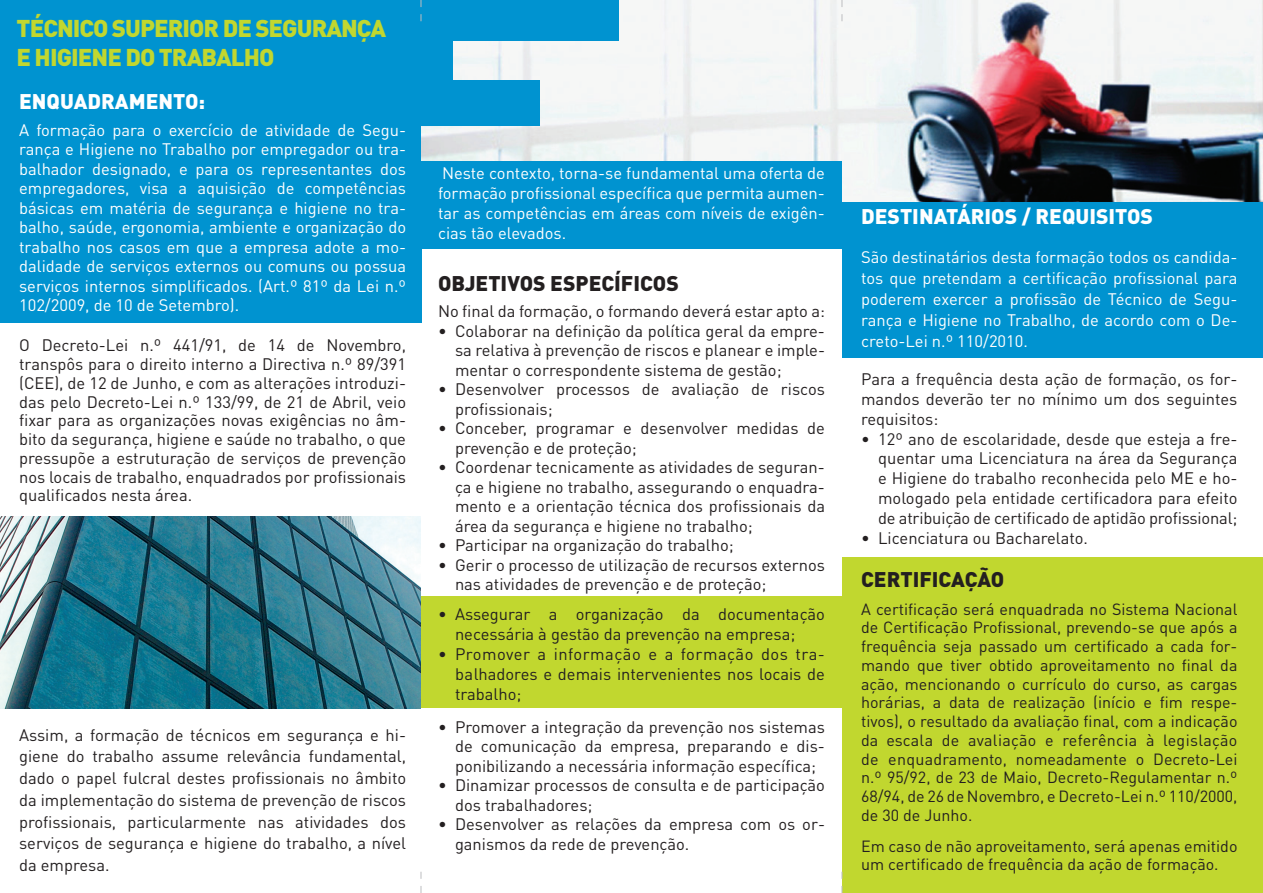
<style>
.page{position:relative;width:1263px;height:893px;background:#fff}
.page>*{position:absolute;margin:0;border:0;box-sizing:border-box;transform-origin:0 0}
.t1{font:900 24px/28.8px "DIN Pro";letter-spacing:-.04em;color:#c1d72f}
.t2{font:900 21px "DIN Pro";color:#fff}
.t3{font:900 21px "DIN Pro";color:#231f20}
.t4{font:16.5px/19.5px "DIN Pro";color:#231f20;text-align:justify}
.t5{font:16.5px/19.5px "DIN Pro";color:#fff;text-align:justify}
.t6{font:16.05px/18.8px "DIN Pro";color:#231f20;text-align:justify}
</style>
<div class="page">
<img style="left:421px;top:0;width:842px;height:202px">
<img style="left:0;top:517px;width:421px;height:191px">
<div style="left:0;top:0;width:619px;height:40px;background:#0093d0"></div>
<div style="left:0;top:40px;width:453px;height:41px;background:#0093d0"></div>
<div style="left:0;top:121px;width:421px;height:41px;background:#0093d0"></div>
<div style="left:0;top:162px;width:841px;height:40px;background:#0093d0"></div>
<div style="left:0;top:202px;width:1263px;height:47px;background:#0093d0"></div>
<div style="left:0;top:242px;width:422px;height:41px;background:#0093d0"></div>
<div style="left:842px;top:242px;width:421px;height:41px;background:#0093d0"></div>
<div style="left:0;top:283px;width:422px;height:40px;background:#0093d0"></div>
<div style="left:0;top:80px;width:539px;height:45px;background:#0093d0"></div>
<div style="left:842px;top:557px;width:421px;height:336px;background:#c1d72f"></div>
<div style="left:421px;top:597px;width:425px;height:111px;background:#c1d72f"></div>
<div style="left:842px;top:283px;width:421px;height:40px;background:#0093d0"></div>
<div style="left:842px;top:323px;width:421px;height:35px;background:#0093d0"></div>
<svg style="left:842px;top:0;width:1px;height:21px"></svg>
<svg style="left:421px;top:0;width:1px;height:21px"></svg>
<svg style="left:842px;top:872px;width:1px;height:21px"></svg>
<svg style="left:421px;top:872px;width:1px;height:21px"></svg>
<h1 class="t1" style="left:17px;top:13px;width:371px">TÉCNICO SUPERIOR DE SEGURANÇA<br>E HIGIENE DO TRABALHO</h1>
<p class="t2" style="left:19px;top:87px;width:187px">ENQUADRAMENTO:</p>
<p class="t5" style="left:19px;top:119px;width:388px">A formação para o exercício de atividade de Segu&shy;rança e Higiene no Trabalho por empregador ou tra&shy;balhador designado, e para os representantes dos empregadores, visa a aquisição de competências básicas em matéria de segurança e higiene no tra&shy;balho, saúde, ergonomia, ambiente e organização do trabalho nos casos em que a empresa adote a mo&shy;dalidade de serviços externos ou comuns ou possua serviços internos simplificados. (Art.º 81º da Lei n.º 102/2009, de 10 de Setembro).</p>
<p class="t4" style="left:19px;top:335px;width:388px;line-height:18.8px">O Decreto-Lei n.º 441/91, de 14 de Novembro, transpôs para o direito interno a Directiva n.º 89/391 (CEE), de 12 de Junho, e com as alterações introduzi&shy;das pelo Decreto-Lei n.º 133/99, de 21 de Abril, veio fixar para as organizações novas exigências no âm&shy;bito da segurança, higiene e saúde no trabalho, o que pressupõe a estruturação de serviços de prevenção nos locais de trabalho, enquadrados por profissionais qualificados nesta área.</p>
<p class="t4" style="left:19px;top:723px;width:388px;line-height:21.8px">Assim, a formação de técnicos em segurança e hi&shy;giene do trabalho assume relevância fundamental, dado o papel fulcral destes profissionais no âmbito da implementação do sistema de prevenção de riscos profissionais, particularmente nas atividades dos serviços de segurança e higiene do trabalho, a nível da empresa.</p>
<p class="t5" style="left:438px;top:163px;width:388px">Neste contexto, torna-se fundamental uma oferta de formação profissional específica que permita aumen&shy;tar as competências em áreas com níveis de exigên&shy;cias tão elevados.</p>
<p class="t3" style="left:438px;top:269px;width:242px">OBJETIVOS ESPECÍFICOS</p>
<p class="t4" style="left:438px;top:301px;width:388px">No final da formação, o formando deverá estar apto a:</p>
<p class="t4" style="left:455px;top:320px;width:371px;text-indent:-17px">• Colaborar na definição da política geral da empre&shy;sa relativa à prevenção de riscos e planear e imple&shy;mentar o correspondente sistema de gestão;</p>
<p class="t4" style="left:455px;top:379px;width:371px;text-indent:-17px">• Desenvolver processos de avaliação de riscos profissionais;</p>
<p class="t4" style="left:455px;top:418px;width:371px;text-indent:-17px">• Conceber, programar e desenvolver medidas de prevenção e de proteção;</p>
<p class="t4" style="left:455px;top:457px;width:371px;text-indent:-17px">• Coordenar tecnicamente as atividades de seguran&shy;ça e higiene no trabalho, assegurando o enquadra&shy;mento e a orientação técnica dos profissionais da área da segurança e higiene no trabalho;</p>
<p class="t4" style="left:438px;top:535px;width:297px">• Participar na organização do trabalho;</p>
<p class="t4" style="left:455px;top:554px;width:371px;text-indent:-17px">• Gerir o processo de utilização de recursos externos nas atividades de prevenção e de proteção;</p>
<p class="t4" style="left:455px;top:604px;width:371px;text-indent:-17px">• Assegurar a organização da documentação necessária à gestão da prevenção na empresa;</p>
<p class="t4" style="left:455px;top:643px;width:371px;text-indent:-17px">• Promover a informação e a formação dos tra&shy;balhadores e demais intervenientes nos locais de trabalho;</p>
<p class="t4" style="left:455px;top:716px;width:371px;text-indent:-17px">• Promover a integração da prevenção nos sistemas de comunicação da empresa, preparando e dis&shy;ponibilizando a necessária informação específica;</p>
<p class="t4" style="left:455px;top:775px;width:371px;text-indent:-17px">• Dinamizar processos de consulta e de participação dos trabalhadores;</p>
<p class="t4" style="left:455px;top:814px;width:371px;text-indent:-17px">• Desenvolver as relações da empresa com os or&shy;ganismos da rede de prevenção.</p>
<p class="t2" style="left:861px;top:203px;width:293px">DESTINATÁRIOS / REQUISITOS</p>
<p class="t5" style="left:861px;top:246px;width:378px;line-height:21px">São destinatários desta formação todos os candida&shy;tos que pretendam a certificação profissional para poderem exercer a profissão de Técnico de Segu&shy;rança e Higiene no Trabalho, de acordo com o De&shy;creto-Lei n.º 110/2010.</p>
<p class="t4" style="left:861px;top:369px;width:378px">Para a frequência desta ação de formação, os for&shy;mandos deverão ter no mínimo um dos seguintes requisitos:</p>
<p class="t4" style="left:878px;top:428px;width:361px;text-indent:-17px">• 12º ano de escolaridade, desde que esteja a fre&shy;quentar uma Licenciatura na área da Segurança e Higiene do trabalho reconhecida pelo ME e ho&shy;mologado pela entidade certificadora para efeito de atribuição de certificado de aptidão profissional;</p>
<p class="t4" style="left:861px;top:527px;width:228px">• Licenciatura ou Bacharelato.</p>
<p class="t3" style="left:861px;top:565px;width:145px">CERTIFICAÇÃO</p>
<p class="t6" style="left:861px;top:599px;width:378px">A certificação será enquadrada no Sistema Nacional de Certificação Profissional, prevendo-se que após a frequência seja passado um certificado a cada for&shy;mando que tiver obtido aproveitamento no final da ação, mencionando o currículo do curso, as cargas horárias, a data de realização (início e fim respe&shy;tivos), o resultado da avaliação final, com a indicação da escala de avaliação e referência à legislação de enquadramento, nomeadamente o Decreto-Lei n.º 95/92, de 23 de Maio, Decreto-Regulamentar n.º 68/94, de 26 de Novembro, e Decreto-Lei n.º 110/2000, de 30 de Junho.</p>
<p class="t6" style="left:861px;top:837px;width:378px;line-height:18px">Em caso de não aproveitamento, será apenas emitido um certificado de frequência da ação de formação.</p>
</div>
